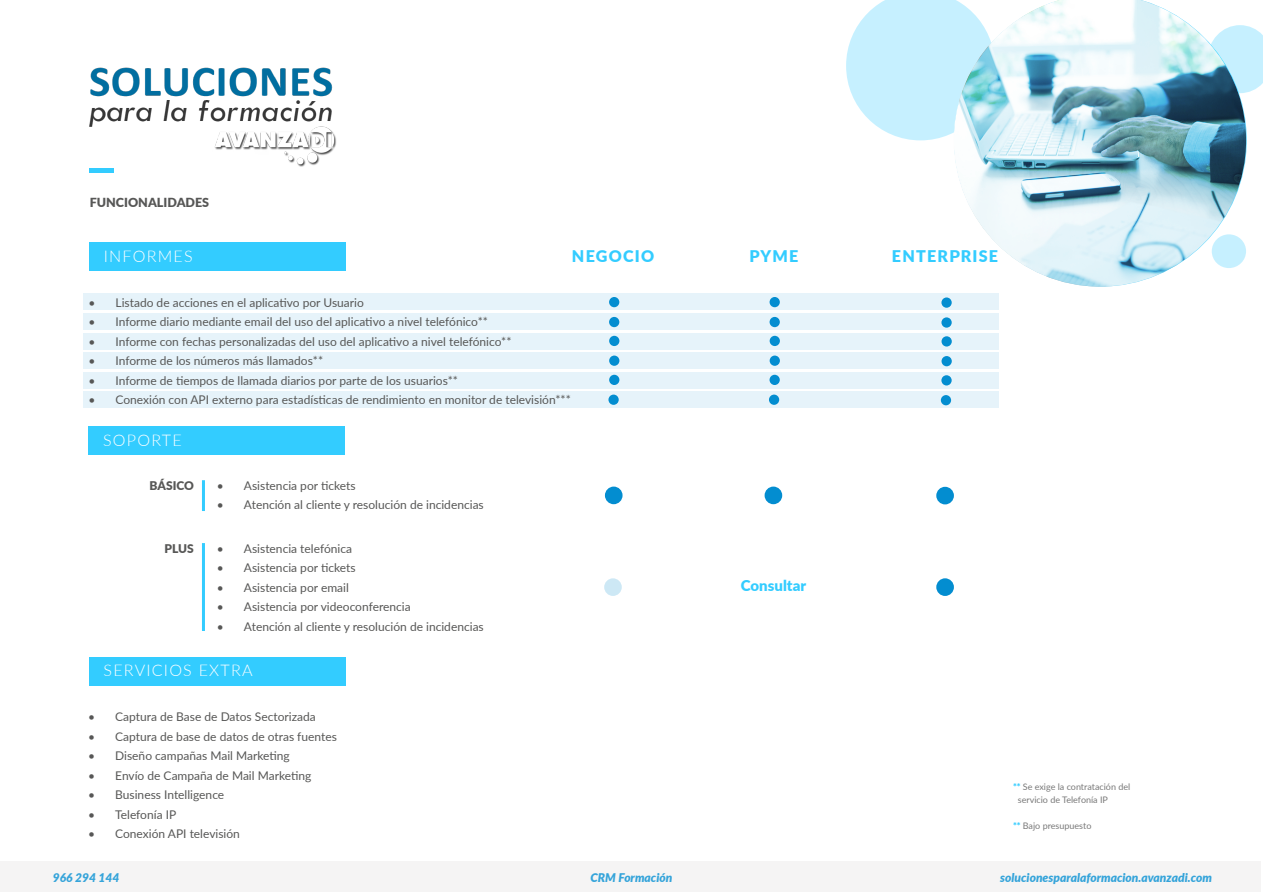
<style>
.page{position:relative;width:1263px;height:893px;background:#fff}
.page>*{position:absolute;margin:0;border:0;box-sizing:border-box;transform-origin:0 0}
.t1{font:300 16.05px "Lato";letter-spacing:.075em;color:#fff}
.t2{font:900 16.05px "Lato";letter-spacing:.075em;color:#3cf}
.t3{font:900 15px "Lato";color:#3cf}
.t4{font:900 12.6px "Lato";color:#575756}
.t5{font:12px "Lato";color:#575756}
.t6{font:italic 900 12px "Lato";color:#35a4da}
.t7{font:900 12px "Lato";color:#575756}
.t8{font:9px/13.5px "Lato";color:#797979}
.s1{font-weight:900;color:#3cf}
</style>
<div class="page">
<div style="left:0;top:861px;width:1261px;height:31px;background:#f5f4f4"></div>
<div style="left:83px;top:294px;width:916px;height:16px;background:#e6f3fa"></div>
<div style="left:83px;top:313px;width:916px;height:16px;background:#e6f3fa"></div>
<div style="left:83px;top:333px;width:916px;height:16px;background:#e6f3fa"></div>
<div style="left:83px;top:353px;width:916px;height:16px;background:#e6f3fa"></div>
<div style="left:83px;top:372px;width:916px;height:16px;background:#e6f3fa"></div>
<div style="left:83px;top:391px;width:916px;height:16px;background:#e6f3fa"></div>
<div style="left:90px;top:168px;width:24px;height:5px;background:#3cf"></div>
<div style="left:89px;top:426px;width:256px;height:28px;background:#3cf"></div>
<div style="left:605px;top:487px;width:17px;height:17px;background:#038dd0;border-radius:50%"></div>
<div style="left:764px;top:487px;width:18px;height:17px;background:#038dd0;border-radius:50%"></div>
<div style="left:936px;top:487px;width:18px;height:17px;background:#038dd0;border-radius:50%"></div>
<div style="left:936px;top:578px;width:18px;height:18px;background:#038dd0;border-radius:50%"></div>
<div style="left:604px;top:578px;width:18px;height:18px;background:#cde8f5;border-radius:50%"></div>
<hr style="left:202px;top:480px;width:3px;height:31px;background:#3cf">
<hr style="left:202px;top:543px;width:3px;height:88px;background:#3cf">
<img style="left:89px;top:67px;width:247px;height:103px">
<svg style="left:846px;top:0;width:108px;height:140px;background:#cef2ff"></svg>
<svg style="left:1247px;top:26px;width:16px;height:67px"></svg>
<svg style="left:954px;top:0;width:293px;height:287px"></svg>
<div style="left:89px;top:242px;width:257px;height:29px;background:#3cf"></div>
<div style="left:769px;top:317px;width:11px;height:10px;background:#038dd0;border-radius:50%"></div>
<div style="left:941px;top:317px;width:11px;height:11px;background:#038dd0;border-radius:50%"></div>
<div style="left:609px;top:317px;width:10px;height:10px;background:#038dd0;border-radius:50%"></div>
<div style="left:769px;top:375px;width:11px;height:10px;background:#038dd0;border-radius:50%"></div>
<div style="left:941px;top:375px;width:11px;height:10px;background:#038dd0;border-radius:50%"></div>
<div style="left:609px;top:375px;width:10px;height:10px;background:#038dd0;border-radius:50%"></div>
<div style="left:769px;top:297px;width:11px;height:10px;background:#038dd0;border-radius:50%"></div>
<div style="left:941px;top:297px;width:11px;height:11px;background:#038dd0;border-radius:50%"></div>
<div style="left:609px;top:297px;width:10px;height:10px;background:#038dd0;border-radius:50%"></div>
<div style="left:770px;top:336px;width:10px;height:10px;background:#038dd0;border-radius:50%"></div>
<div style="left:941px;top:336px;width:11px;height:11px;background:#038dd0;border-radius:50%"></div>
<div style="left:609px;top:336px;width:10px;height:10px;background:#038dd0;border-radius:50%"></div>
<div style="left:770px;top:356px;width:10px;height:10px;background:#038dd0;border-radius:50%"></div>
<div style="left:941px;top:356px;width:11px;height:10px;background:#038dd0;border-radius:50%"></div>
<div style="left:609px;top:356px;width:10px;height:10px;background:#038dd0;border-radius:50%"></div>
<div style="left:89px;top:657px;width:257px;height:29px;background:#3cf"></div>
<div style="left:769px;top:395px;width:10px;height:10px;background:#038dd0;border-radius:50%"></div>
<div style="left:941px;top:395px;width:10px;height:10px;background:#038dd0;border-radius:50%"></div>
<div style="left:608px;top:395px;width:11px;height:10px;background:#038dd0;border-radius:50%"></div>
<p class="t4" style="left:90px;top:192px;width:121px">FUNCIONALIDADES</p>
<h1 class="t1" style="left:104px;top:245px;width:90px">INFORMES</h1>
<h1 class="t2" style="left:572px;top:244px;width:84px">NEGOCIO</h1>
<h1 class="t2" style="left:749px;top:244px;width:51px">PYME</h1>
<h1 class="t2" style="left:892px;top:244px;width:108px">ENTERPRISE</h1>
<p class="t5" style="left:89px;top:294px;width:277px">• Listado de acciones en el aplicativo por Usuario</p>
<p class="t5" style="left:89px;top:313px;width:401px">• Informe diario mediante email del uso del aplicativo a nivel telefónico**</p>
<p class="t5" style="left:89px;top:333px;width:424px">• Informe con fechas personalizadas del uso del aplicativo a nivel telefónico**</p>
<p class="t5" style="left:89px;top:352px;width:236px">• Informe de los números más llamados**</p>
<p class="t5" style="left:89px;top:372px;width:371px">• Informe de tiempos de llamada diarios por parte de los usuarios**</p>
<p class="t5" style="left:89px;top:391px;width:484px">• Conexión con API externo para estadísticas de rendimiento en monitor de televisión***</p>
<h1 class="t1" style="left:103px;top:429px;width:80px">SOPORTE</h1>
<p class="t7" style="left:150px;top:476px;width:46px">BÁSICO</p>
<p class="t5" style="left:217px;top:477px;width:140px">• Asistencia por tickets</p>
<p class="t5" style="left:217px;top:496px;width:268px">• Atención al cliente y resolución de incidencias</p>
<p class="t7" style="left:164px;top:539px;width:31px">PLUS</p>
<p class="t5" style="left:217px;top:540px;width:137px">• Asistencia telefónica</p>
<p class="t5" style="left:217px;top:559px;width:140px">• Asistencia por tickets</p>
<p class="t5" style="left:217px;top:579px;width:133px">• Asistencia por email</p>
<p class="t5" style="left:217px;top:598px;width:195px">• Asistencia por videoconferencia</p>
<p class="t5" style="left:217px;top:618px;width:268px">• Atención al cliente y resolución de incidencias</p>
<h1 class="t1" style="left:104px;top:659px;width:151px">SERVICIOS EXTRA</h1>
<p class="t5" style="left:88px;top:708px;width:229px">• Captura de Base de Datos Sectorizada</p>
<p class="t5" style="left:88px;top:728px;width:250px">• Captura de base de datos de otras fuentes</p>
<p class="t5" style="left:88px;top:747px;width:203px">• Diseño campañas Mail Marketing</p>
<p class="t5" style="left:88px;top:767px;width:225px">• Envío de Campaña de Mail Marketing</p>
<p class="t5" style="left:88px;top:786px;width:138px">• Business Intelligence</p>
<p class="t5" style="left:88px;top:806px;width:90px">• Telefonía IP</p>
<p class="t5" style="left:88px;top:825px;width:153px">• Conexión API televisión</p>
<p class="t3" style="left:741px;top:575px;width:67px">Consultar</p>
<p class="t8" style="left:1018px;top:779px;width:114px;text-indent:-5px"><span class="s1">**</span> Se exige la contratación del servicio de Telefonía IP</p>
<p class="t8" style="left:1013px;top:819px;width:80px"><span class="s1">**</span> Bajo presupuesto</p>
<p class="t6" style="left:53px;top:868px;width:68px">966 294 144</p>
<p class="t6" style="left:590px;top:868px;width:83px">CRM Formación</p>
<p class="t6" style="left:1000px;top:868px;width:213px">solucionesparalaformacion.avanzadi.com</p>
</div>
